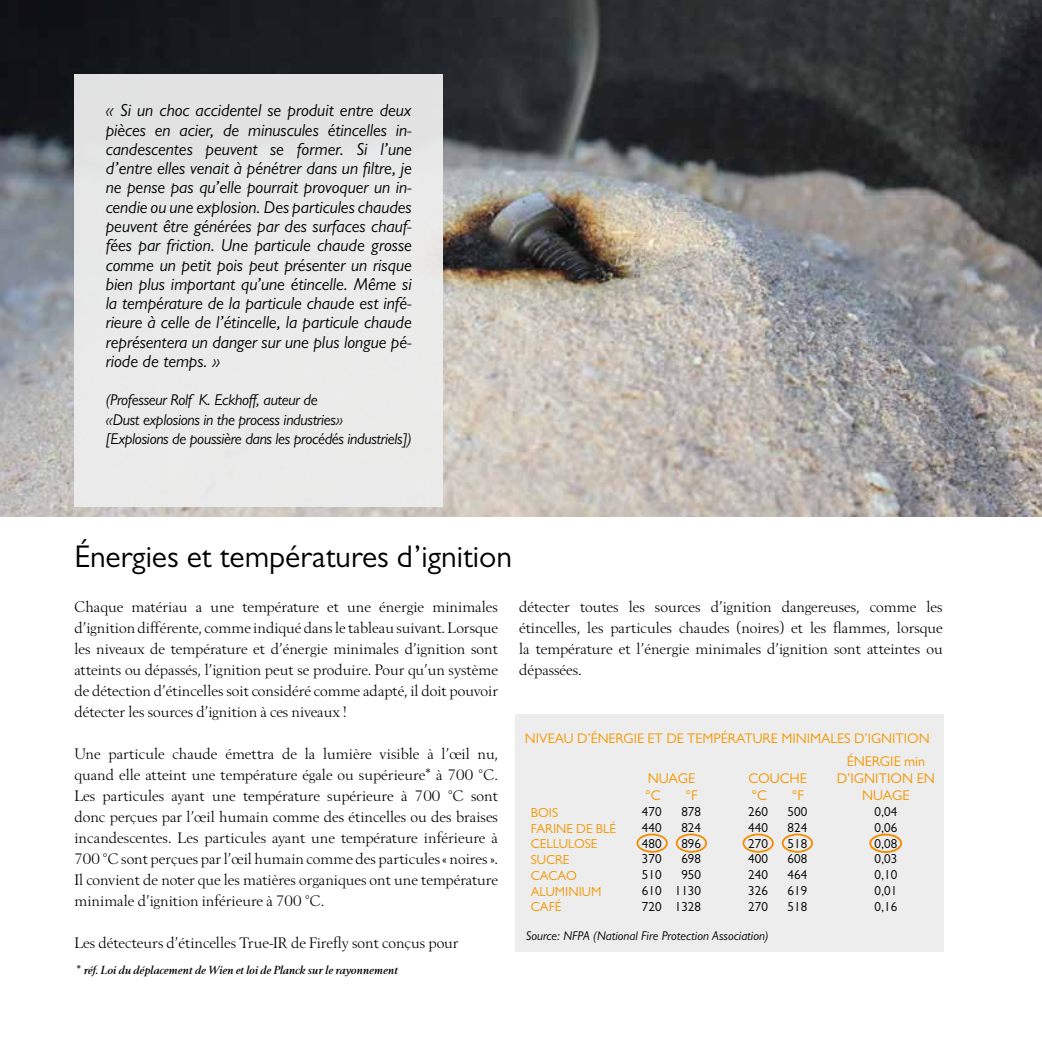
<style>
.page{position:relative;width:1042px;height:1042px;background:#fff}
.page>*{position:absolute;margin:0;border:0;box-sizing:border-box;transform-origin:0 0}
.t1{font:31.5px "Gill Sans MT Pro";color:#000}
.t2{font:italic 17.5px/19.2px "Gill Sans MT Pro";color:#000;text-align:justify}
.t3{font:15.75px/21px "Berling";color:#000;text-align:justify}
.t4{font:italic 15.75px/19.2px "Gill Sans MT Pro";letter-spacing:-.02em;color:#000}
.t5{font:14.17px/17px "Gill Sans MT Pro";color:#f49700}
.t6{font:14px "Gill Sans MT Pro";color:#f49700}
.t7{font:13.12px/15.8px "Gill Sans MT Pro";color:#000;text-align:justify}
.t8{font:13.12px/15.8px "Gill Sans MT Pro";color:#f49700}
.t9{font:italic 12.78px "Gill Sans MT Pro";color:#000}
.t10{font:italic 700 12.25px "Berling";color:#000}
</style>
<div class="page">
<div style="left:515px;top:713px;width:428px;height:238px;background:#ededed"></div>
<img style="left:1px;top:0;width:1041px;height:516px">
<div style="left:74px;top:74px;width:369px;height:433px;background:#ededed"></div>
<div style="left:869px;top:833px;width:33px;height:20px;border:2px solid #f28c00;border-radius:50%"></div>
<div style="left:782px;top:833px;width:31px;height:19px;border:2px solid #f28c00;border-radius:50%"></div>
<div style="left:742px;top:833px;width:32px;height:19px;border:2px solid #f28c00;border-radius:50%"></div>
<div style="left:636px;top:833px;width:32px;height:19px;border:2px solid #f28c00;border-radius:50%"></div>
<div style="left:676px;top:833px;width:31px;height:19px;border:2px solid #f28c00;border-radius:50%"></div>
<img style="left:0;top:0;width:1px;height:516px">
<p class="t2" style="left:106px;top:101px;width:308px">« Si un choc accidentel se produit entre deux pièces en acier, de minuscules étincelles in&shy;candescentes peuvent se former. Si l’une d’entre elles venait à pénétrer dans un filtre, je ne pense pas qu’elle pourrait provoquer un in&shy;cendie ou une explosion. Des particules chaudes peuvent être générées par des surfaces chauf&shy;fées par friction. Une particule chaude grosse comme un petit pois peut présenter un risque bien plus important qu’une étincelle. Même si la température de la particule chaude est infé&shy;rieure à celle de l’étincelle, la particule chaude représentera un danger sur une plus longue pé&shy;riode de temps. »</p>
<p class="t4" style="left:106px;top:390px;width:308px">(Professeur Rolf K. Eckhoff, auteur de<br>«Dust explosions in the process industries»<br>[Explosions de poussière dans les procédés industriels])</p>
<h1 class="t1" style="left:74px;top:538px;width:439px">Énergies et températures d’ignition</h1>
<p class="t3" style="left:74px;top:596px;width:425px">Chaque matériau a une température et une énergie minimales d’ignition différente, comme indiqué dans le tableau suivant. Lorsque les niveaux de température et d’énergie minimales d’ignition sont atteints ou dépassés, l’ignition peut se produire. Pour qu’un système de détection d’étincelles soit considéré comme adapté, il doit pouvoir détecter les sources d’ignition à ces niveaux !</p>
<p class="t3" style="left:74px;top:743px;width:425px">Une particule chaude émettra de la lumière visible à l’œil nu, quand elle atteint une température égale ou supérieure* à 700 °C.<br>Les particules ayant une température supérieure à 700 °C sont donc perçues par l’œil humain comme des étincelles ou des braises incandescentes. Les particules ayant une température inférieure à 700 °C sont perçues par l’œil humain comme des particules « noires ».<br>Il convient de noter que les matières organiques ont une température minimale d’ignition inférieure à 700 °C.</p>
<p class="t3" style="left:74px;top:932px;width:386px">Les détecteurs d’étincelles True-IR de Firefly sont conçus pour</p>
<p class="t10" style="left:74px;top:963px;width:324px">* réf. Loi du déplacement de Wien et loi de Planck sur le rayonnement</p>
<p class="t3" style="left:519px;top:596px;width:425px">détecter toutes les sources d’ignition dangereuses, comme les étincelles, les particules chaudes (noires) et les flammes, lorsque la température et l’énergie minimales d’ignition sont atteintes ou dépassées.</p>
<p class="t6" style="left:525px;top:730px;width:406px">NIVEAU D’ÉNERGIE ET DE TEMPÉRATURE MINIMALES D’IGNITION</p>
<p class="t5" style="left:645px;top:770px;width:51px">NUAGE °C</p>
<p class="t5" style="left:685px;top:787px;width:14px">°F</p>
<p class="t5" style="left:748px;top:770px;width:60px">COUCHE °C</p>
<p class="t5" style="left:792px;top:787px;width:14px">°F</p>
<p class="t7" style="left:748px;top:804px;width:21px">260</p>
<p class="t7" style="left:787px;top:804px;width:21px">500</p>
<p class="t7" style="left:748px;top:819px;width:21px">440</p>
<p class="t7" style="left:787px;top:819px;width:21px">824</p>
<p class="t7" style="left:748px;top:835px;width:21px">270</p>
<p class="t7" style="left:787px;top:835px;width:21px">518</p>
<p class="t7" style="left:748px;top:851px;width:21px">400</p>
<p class="t7" style="left:787px;top:851px;width:21px">608</p>
<p class="t7" style="left:748px;top:867px;width:21px">240</p>
<p class="t7" style="left:787px;top:867px;width:21px">464</p>
<p class="t7" style="left:748px;top:882px;width:21px">326</p>
<p class="t7" style="left:787px;top:882px;width:21px">619</p>
<p class="t7" style="left:748px;top:898px;width:21px">270</p>
<p class="t7" style="left:787px;top:898px;width:21px">518</p>
<p class="t9" style="left:526px;top:928px;width:244px">Source: NFPA (National Fire Protection Association)</p>
<p class="t7" style="left:642px;top:804px;width:21px">470</p>
<p class="t7" style="left:681px;top:804px;width:21px">878</p>
<p class="t7" style="left:642px;top:819px;width:21px">440</p>
<p class="t7" style="left:681px;top:819px;width:21px">824</p>
<p class="t7" style="left:642px;top:835px;width:21px">480</p>
<p class="t7" style="left:681px;top:835px;width:21px">896</p>
<p class="t7" style="left:642px;top:851px;width:21px">370</p>
<p class="t7" style="left:681px;top:851px;width:21px">698</p>
<p class="t7" style="left:642px;top:867px;width:21px">510</p>
<p class="t8" style="left:531px;top:804px;width:87px">BOIS<br>FARINE DE BLÉ<br>CELLULOSE<br>SUCRE<br>CACAO<br>ALUMINIUM<br>CAFÉ</p>
<p class="t7" style="left:642px;top:867px;width:61px;text-indent:39px">950<br>610 1130<br>720 1328</p>
<p class="t5" style="left:837px;top:753px;width:100px;text-align:center">ÉNERGIE min<br>D’IGNITION EN<br>NUAGE</p>
<p class="t7" style="left:874px;top:804px;width:24px">0,04<br>0,06<br>0,08<br>0,03<br>0,10<br>0,01<br>0,16</p>
</div>
